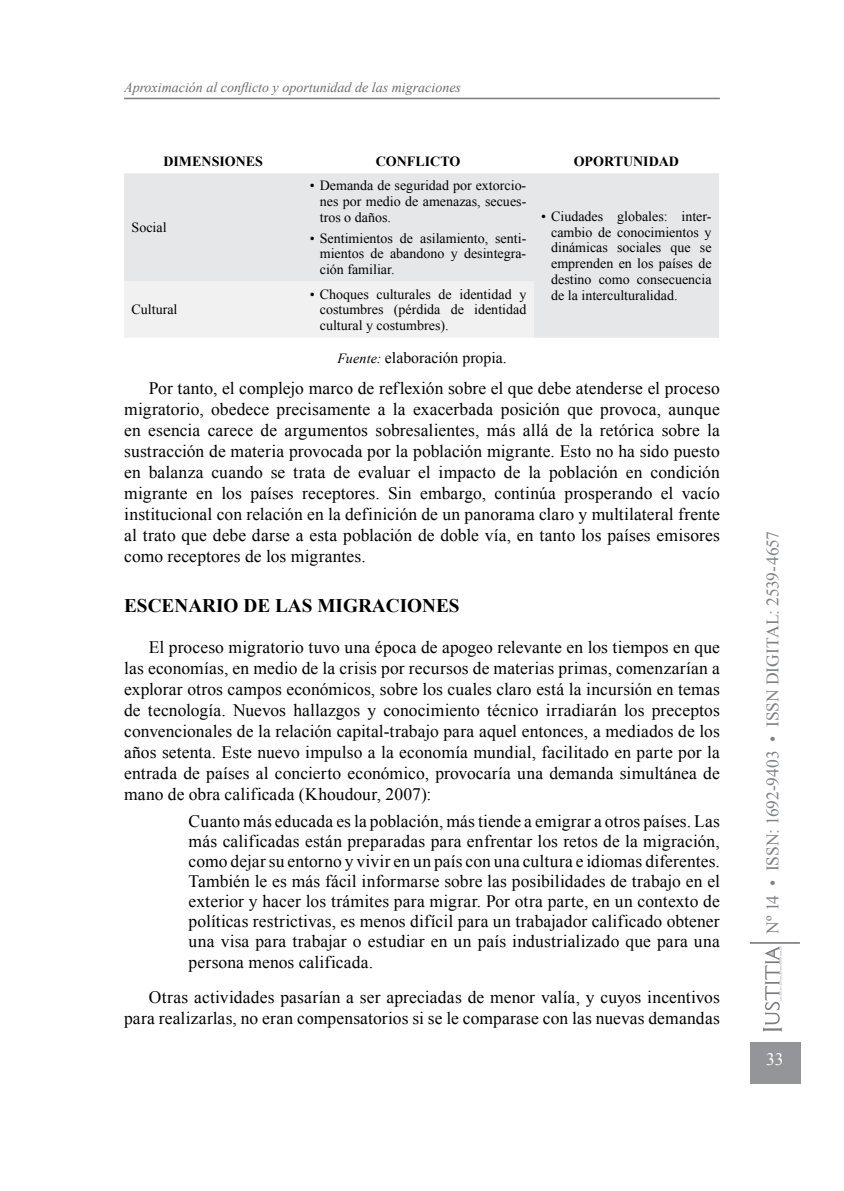
<style>
.page{position:relative;width:844px;height:1191px;background:#fff}
.page>*{position:absolute;margin:0;border:0;box-sizing:border-box;transform-origin:0 0}
.t1{font:700 19.25px "Times New Roman";color:#000}
.t2{font:17.5px/21px "Times New Roman";letter-spacing:.005em;color:#000;text-align:justify}
.t3{font:17.5px "Times New Roman";letter-spacing:-.01em;color:#808285}
.t4{font:17.5px "Times New Roman";color:#fff}
.t5{font:15.75px "Times New Roman";color:#000}
.t6{font:14px/15.8px "Times New Roman";color:#000;text-align:justify}
.t7{font:italic 14px "Times New Roman";color:#6d6e71}
.t8{font:700 14px "Times New Roman";color:#000}
.s1{font-style:italic;font-size:14px}
</style>
<div class="page">
<hr style="left:124px;top:98px;width:595px;height:1px;background:#808285">
<div style="left:749px;top:1042px;width:51px;height:42px;background:#939598"></div>
<svg style="left:763px;top:946px;width:19px;height:85px"></svg>
<hr style="left:749px;top:942px;width:50px;height:1px;background:#808285">
<div style="left:124px;top:173px;width:594px;height:165px;background:#e6e7e8"></div>
<div style="left:124px;top:281px;width:409px;height:57px;background:#f1f1f2"></div>
<p class="t7" style="left:124px;top:78px;width:338px">Aproximación al conflicto y oportunidad de las migraciones</p>
<p class="t8" style="left:163px;top:151px;width:101px">DIMENSIONES</p>
<p class="t8" style="left:375px;top:151px;width:86px">CONFLICTO</p>
<p class="t8" style="left:573px;top:151px;width:107px">OPORTUNIDAD</p>
<p class="t6" style="left:320px;top:178px;width:208px;text-indent:-10px">• Demanda de seguridad por extorcio&shy;nes por medio de amenazas, secues&shy;tros o daños.</p>
<p class="t6" style="left:320px;top:230px;width:208px;text-indent:-10px">• Sentimientos de asilamiento, senti&shy;mientos de abandono y desintegra&shy;ción familiar.</p>
<p class="t6" style="left:551px;top:208px;width:162px;text-indent:-10px">• Ciudades globales: inter&shy;cambio de conocimientos y dinámicas sociales que se emprenden en los países de destino como consecuencia de la interculturalidad.</p>
<p class="t6" style="left:131px;top:219px;width:36px">Social</p>
<p class="t6" style="left:320px;top:286px;width:208px;text-indent:-10px">• Choques culturales de identidad y costumbres (pérdida de identidad cultural y costumbres).</p>
<p class="t5" style="left:337px;top:347px;width:171px"><span class="s1">Fuente:</span> elaboración propia.</p>
<p class="t2" style="left:124px;top:377px;width:597px;text-indent:25px">Por tanto, el complejo marco de reflexión sobre el que debe atenderse el proceso migratorio, obedece precisamente a la exacerbada posición que provoca, aunque en esencia carece de argumentos sobresalientes, más allá de la retórica sobre la sustracción de materia provocada por la población migrante. Esto no ha sido puesto en balanza cuando se trata de evaluar el impacto de la población en condición migrante en los países receptores. Sin embargo, continúa prosperando el vacío institucional con relación en la definición de un panorama claro y multilateral frente al trato que debe darse a esta población de doble vía, en tanto los países emisores como receptores de los migrantes.</p>
<p class="t1" style="left:124px;top:592px;width:337px">ESCENARIO DE LAS MIGRACIONES</p>
<p class="t2" style="left:124px;top:636px;width:597px;text-indent:25px">El proceso migratorio tuvo una época de apogeo relevante en los tiempos en que las economías, en medio de la crisis por recursos de materias primas, comenzarían a explorar otros campos económicos, sobre los cuales claro está la incursión en temas de tecnología. Nuevos hallazgos y conocimiento técnico irradiarán los preceptos convencionales de la relación capital-trabajo para aquel entonces, a mediados de los años setenta. Este nuevo impulso a la economía mundial, facilitado en parte por la entrada de países al concierto económico, provocaría una demanda simultánea de mano de obra calificada (Khoudour, 2007):</p>
<p class="t2" style="left:189px;top:810px;width:532px;line-height:20.1px">Cuanto más educada es la población, más tiende a emigrar a otros países. Las más calificadas están preparadas para enfrentar los retos de la migración, como dejar su entorno y vivir en un país con una cultura e idiomas diferentes.<br>También le es más fácil informarse sobre las posibilidades de trabajo en el exterior y hacer los trámites para migrar. Por otra parte, en un contexto de políticas restrictivas, es menos difícil para un trabajador calificado obtener una visa para trabajar o estudiar en un país industrializado que para una persona menos calificada.</p>
<p class="t2" style="left:124px;top:986px;width:597px;text-align:right">Otras actividades pasarían a ser apreciadas de menor valía, y cuyos incentivos para realizarlas, no eran compensatorios si se le comparase con las nuevas demandas</p>
<p class="t6" style="left:131px;top:302px;width:47px">Cultural</p>
<p class="t3" style="left:760px;top:934px;width:405px;rotate:-90deg">Nº 14 • ISSN: 1692-9403 • ISSN DIGITAL: 2539-4657</p>
<p class="t4" style="left:766px;top:1047px;width:19px">33</p>
</div>
